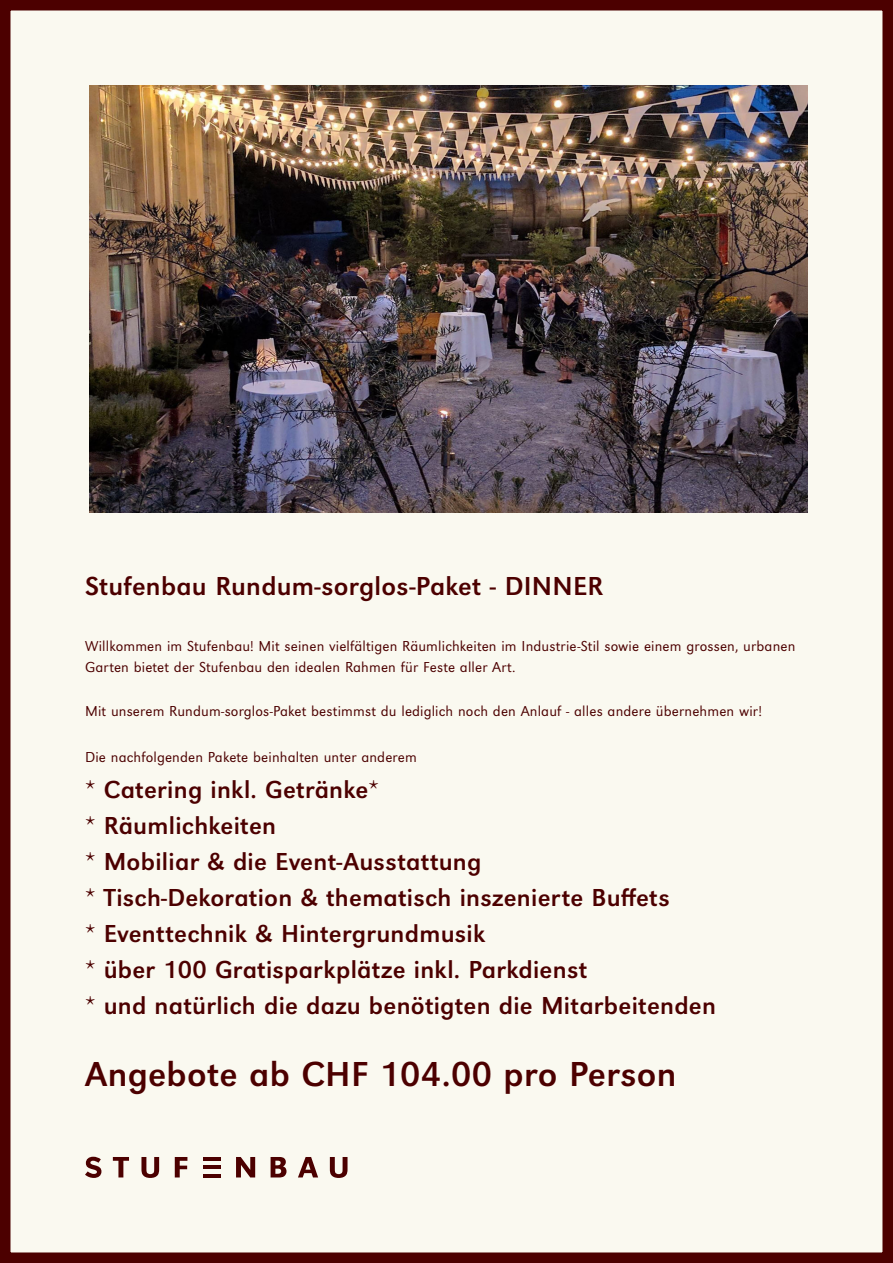
<style>
.page{position:relative;width:893px;height:1263px;background:#faf9f0}
.page>*{position:absolute;margin:0;border:0;box-sizing:border-box;transform-origin:0 0}
.Grundtext{font:36px "URW Grotesk";letter-spacing:.01em;color:#4c0000}
.Untertitel{font:27px "URW Grotesk";letter-spacing:.01em;color:#4c0000}
.Untertitel-2{font:25.5px "URW Grotesk";letter-spacing:.01em;color:#4c0000}
.Grundtext-2{font:300 15px "URW Grotesk";letter-spacing:.01em;color:#4c0000}
.Untertitel-3{font:300 15px "URW Grotesk";letter-spacing:.01em;color:#4c0000}
</style>
<div class="page">
<div style="left:0;top:0;width:893px;height:1263px;border:10px solid #4c0000"></div>
<svg style="left:113px;top:1157px;width:16px;height:20px"></svg>
<svg style="left:141px;top:1157px;width:18px;height:21px"></svg>
<svg style="left:175px;top:1157px;width:12px;height:20px"></svg>
<svg style="left:236px;top:1157px;width:19px;height:20px"></svg>
<svg style="left:271px;top:1157px;width:15px;height:20px"></svg>
<svg style="left:298px;top:1157px;width:20px;height:20px"></svg>
<svg style="left:330px;top:1157px;width:18px;height:21px"></svg>
<hr style="left:203px;top:1174px;width:17px;height:3px;background:#4c0000">
<hr style="left:203px;top:1165px;width:17px;height:4px;background:#4c0000">
<hr style="left:203px;top:1157px;width:17px;height:3px;background:#4c0000">
<svg style="left:85px;top:1157px;width:16px;height:21px"></svg>
<img style="left:89px;top:85px;width:719px;height:427px">
<p class="Untertitel" style="left:85px;top:571px;width:520px">Stufenbau Rundum-sorglos-Paket - DINNER</p>
<p class="Grundtext-2" style="left:85px;top:637px;width:712px">Willkommen im Stufenbau! Mit seinen vielfältigen Räumlichkeiten im Industrie-Stil sowie einem grossen, urbanen</p>
<p class="Grundtext-2" style="left:85px;top:659px;width:432px">Garten bietet der Stufenbau den idealen Rahmen für Feste aller Art.</p>
<p class="Grundtext-2" style="left:85px;top:702px;width:678px">Mit unserem Rundum-sorglos-Paket bestimmst du lediglich noch den Anlauf - alles andere übernehmen wir!</p>
<p class="Untertitel-3" style="left:85px;top:748px;width:333px">Die nachfolgenden Pakete beinhalten unter anderem</p>
<p class="Untertitel-2" style="left:85px;top:774px;width:295px">* Catering inkl. Getränke*</p>
<p class="Untertitel-2" style="left:85px;top:810px;width:193px">* Räumlichkeiten</p>
<p class="Untertitel-2" style="left:85px;top:846px;width:398px">* Mobiliar &amp; die Event-Ausstattung</p>
<p class="Untertitel-2" style="left:85px;top:882px;width:586px">* Tisch-Dekoration &amp; thematisch inszenierte Buffets</p>
<p class="Untertitel-2" style="left:85px;top:918px;width:402px">* Eventtechnik &amp; Hintergrundmusik</p>
<p class="Untertitel-2" style="left:85px;top:954px;width:504px">* über 100 Gratisparkplätze inkl. Parkdienst</p>
<p class="Untertitel-2" style="left:85px;top:990px;width:632px">* und natürlich die dazu benötigten die Mitarbeitenden</p>
<p class="Grundtext" style="left:85px;top:1053px;width:593px">Angebote ab CHF 104.00 pro Person</p>
</div>
